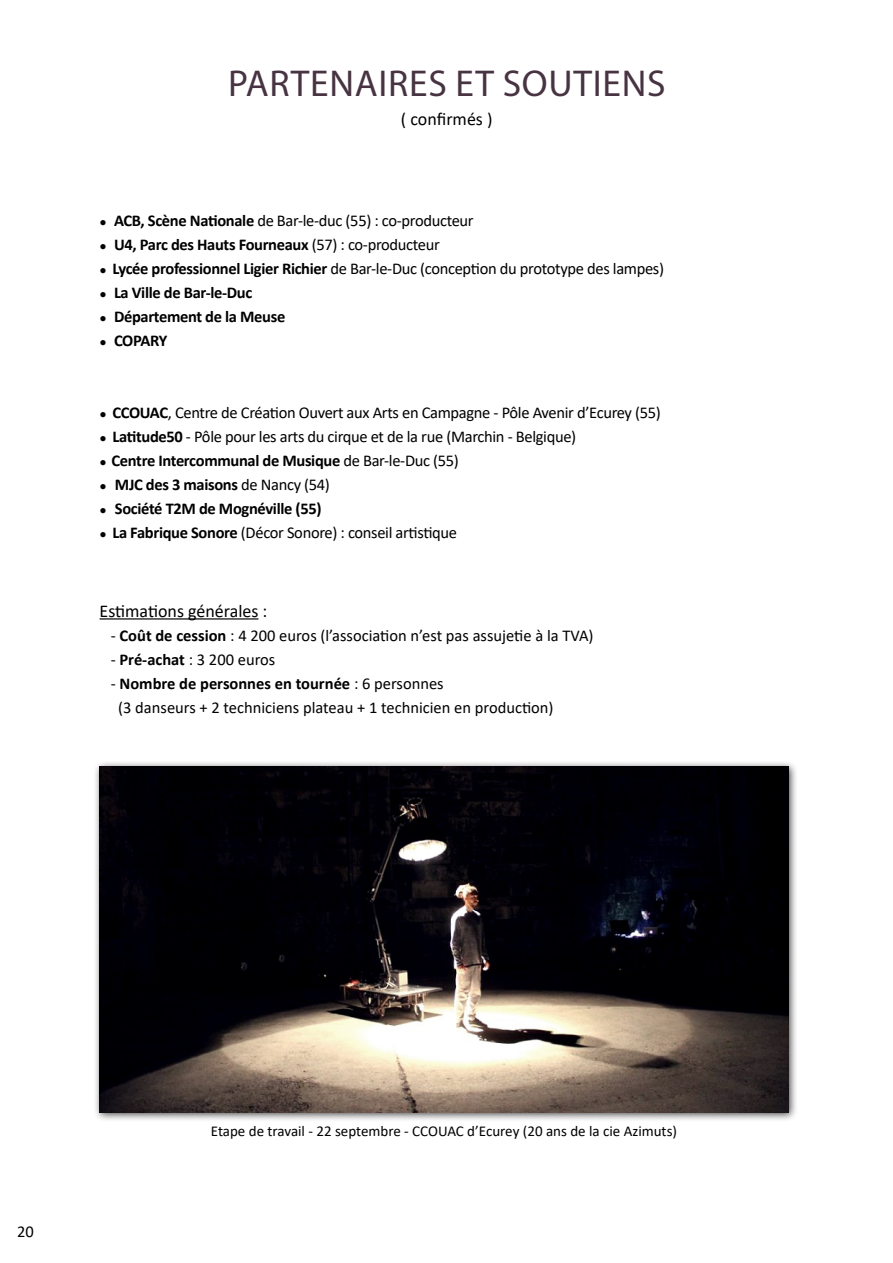
<style>
.page{position:relative;width:893px;height:1263px;background:#fff}
.page>*{position:absolute;margin:0;border:0;box-sizing:border-box;transform-origin:0 0}
.t1{font:37.5px "Myriad Pro";letter-spacing:.02em;color:#473341}
.t2{font:18px "Calibri";color:#000}
.t3{font:16.5px "Calibri";letter-spacing:-.02em;color:#000}
.t4{font:700 16.5px "Calibri";letter-spacing:-.02em;color:#000}
.t5{font:16.5px/24px "Calibri";color:#000}
.t6{font:15px "Calibri";color:#000}
.s1{font-size:12px}
.s2{font-weight:700}
.s3{font-weight:400;font-size:12px}
.s4{font-weight:400}
</style>
<div class="page">
<hr style="left:100px;top:618px;width:158px;height:1px;background:#000">
<div style="left:93px;top:760px;width:705px;height:362px;background:#000;opacity:.75"></div>
<img style="left:100px;top:766px;width:688px;height:346px">
<h1 class="t1" style="left:228px;top:60px;width:439px">PARTENAIRES ET SOUTIENS</h1>
<p class="t2" style="left:401px;top:107px;width:93px">( confirmés )</p>
<p class="t3" style="left:100px;top:209px;width:376px"><span class="s1">●</span> <span class="s2">ACB, Scène Nationale</span> de Bar-le-duc (55) : co-producteur</p>
<p class="t4" style="left:100px;top:232px;width:342px"><span class="s3">●</span> U4, Parc des Hauts Fourneaux <span class="s4">(57) : co-producteur</span></p>
<p class="t3" style="left:100px;top:257px;width:566px"><span class="s1">●</span> <span class="s2">Lycée professionnel Ligier Richier</span> de Bar-le-Duc (conception du prototype des lampes)</p>
<p class="t4" style="left:100px;top:280px;width:154px"><span class="s3">●</span> La Ville de Bar-le-Duc</p>
<p class="t4" style="left:100px;top:304px;width:187px"><span class="s3">●</span> Département de la Meuse</p>
<p class="t4" style="left:100px;top:328px;width:69px"><span class="s3">●</span> COPARY</p>
<p class="t3" style="left:100px;top:401px;width:563px"><span class="s1">●</span> <span class="s2">CCOUAC</span>, Centre de Création Ouvert aux Arts en Campagne - Pôle Avenir d’Ecurey (55)</p>
<p class="t3" style="left:100px;top:425px;width:478px"><span class="s1">●</span> <span class="s2">Latitude50</span> - Pôle pour les arts du cirque et de la rue (Marchin - Belgique)</p>
<p class="t4" style="left:100px;top:448px;width:361px"><span class="s3">●</span> Centre Intercommunal de Musique <span class="s4">de Bar-le-Duc (55)</span></p>
<p class="t4" style="left:100px;top:472px;width:232px"><span class="s3">●</span> MJC des 3 maisons <span class="s4">de Nancy (54)</span></p>
<p class="t4" style="left:100px;top:496px;width:223px"><span class="s3">●</span> Société T2M de Mognéville (55)</p>
<p class="t3" style="left:100px;top:521px;width:359px"><span class="s1">●</span> <span class="s2">La Fabrique Sonore</span> (Décor Sonore) : conseil artistique</p>
<p class="t2" style="left:100px;top:598px;width:169px">Estimations générales :</p>
<p class="t5" style="left:111px;top:623px;width:484px">- <span class="s2">Coût de cession</span> : 4 200 euros (l’association n’est pas assujetie à la TVA)</p>
<p class="t5" style="left:111px;top:647px;width:166px">- <span class="s2">Pré-achat</span> : 3 200 euros</p>
<p class="t5" style="left:118px;top:671px;width:437px;text-indent:-7px">- <span class="s2">Nombre de personnes en tournée</span> : 6 personnes<br>(3 danseurs + 2 techniciens plateau + 1 technicien en production)</p>
<p class="t3" style="left:17px;top:1220px;width:18px">20</p>
<p class="t6" style="left:211px;top:1121px;width:468px">Etape de travail - 22 septembre - CCOUAC d’Ecurey (20 ans de la cie Azimuts)</p>
</div>
